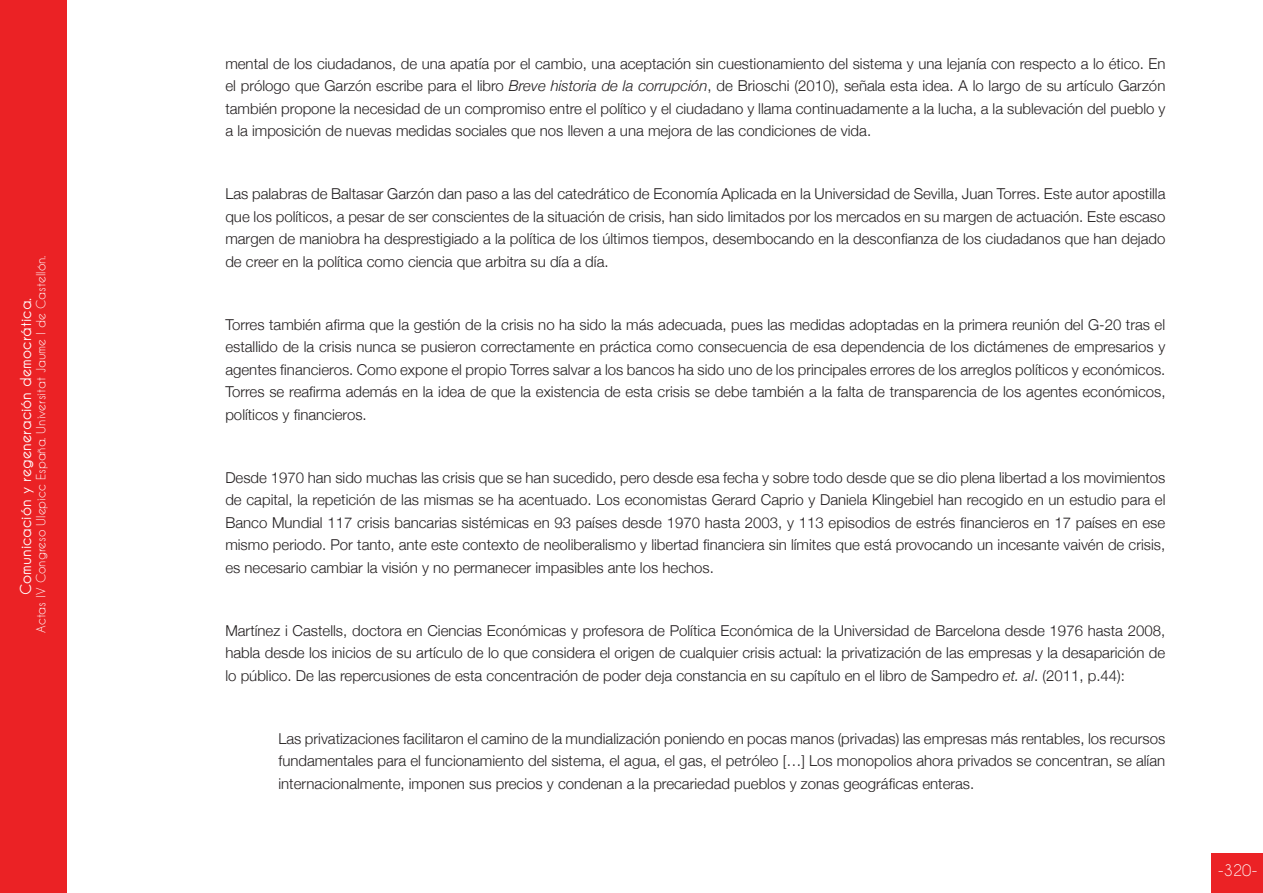
<style>
.page{position:relative;width:1263px;height:893px;background:#fff}
.page>*{position:absolute;margin:0;border:0;box-sizing:border-box;transform-origin:0 0}
.t1{font:300 15px/22.5px "Helvetica Neue";color:#231f20;text-align:justify}
.t2{font:700 15px "Caviar Dreams";color:#fff}
.t3{font:15px "Caviar Dreams";color:#fff}
.t4{font:12px "Caviar Dreams";color:#fff}
.s1{font-style:italic}
</style>
<div class="page">
<div style="left:0;top:0;width:67px;height:893px;background:#eb2225"></div>
<div style="left:1212px;top:853px;width:51px;height:40px;background:#eb2225"></div>
<p class="t4" style="left:34px;top:633px;width:379px;rotate:-90deg">Actas IV Congreso Ulepicc España. Universitat Jaume I de Castellón.</p>
<p class="t2" style="left:17px;top:595px;width:299px;rotate:-90deg">Comunicación y regeneración democrática.</p>
<p class="t1" style="left:225px;top:52px;width:942px">mental de los ciudadanos, de una apatía por el cambio, una aceptación sin cuestionamiento del sistema y una lejanía con respecto a lo ético. En el prólogo que Garzón escribe para el libro <span class="s1">Breve historia de la corrupción</span>, de Brioschi (2010), señala esta idea. A lo largo de su artículo Garzón también propone la necesidad de un compromiso entre el político y el ciudadano y llama continuadamente a la lucha, a la sublevación del pueblo y a la imposición de nuevas medidas sociales que nos lleven a una mejora de las condiciones de vida.</p>
<p class="t1" style="left:225px;top:182px;width:942px">Las palabras de Baltasar Garzón dan paso a las del catedrático de Economía Aplicada en la Universidad de Sevilla, Juan Torres. Este autor apostilla que los políticos, a pesar de ser conscientes de la situación de crisis, han sido limitados por los mercados en su margen de actuación. Este escaso margen de maniobra ha desprestigiado a la política de los últimos tiempos, desembocando en la desconfianza de los ciudadanos que han dejado de creer en la política como ciencia que arbitra su día a día.</p>
<p class="t1" style="left:225px;top:313px;width:942px">Torres también afirma que la gestión de la crisis no ha sido la más adecuada, pues las medidas adoptadas en la primera reunión del G-20 tras el estallido de la crisis nunca se pusieron correctamente en práctica como consecuencia de esa dependencia de los dictámenes de empresarios y agentes financieros. Como expone el propio Torres salvar a los bancos ha sido uno de los principales errores de los arreglos políticos y económicos.<br>Torres se reafirma además en la idea de que la existencia de esta crisis se debe también a la falta de transparencia de los agentes económicos, políticos y financieros.</p>
<p class="t1" style="left:225px;top:466px;width:942px">Desde 1970 han sido muchas las crisis que se han sucedido, pero desde esa fecha y sobre todo desde que se dio plena libertad a los movimientos de capital, la repetición de las mismas se ha acentuado. Los economistas Gerard Caprio y Daniela Klingebiel han recogido en un estudio para el Banco Mundial 117 crisis bancarias sistémicas en 93 países desde 1970 hasta 2003, y 113 episodios de estrés financieros en 17 países en ese mismo periodo. Por tanto, ante este contexto de neoliberalismo y libertad financiera sin límites que está provocando un incesante vaivén de crisis, es necesario cambiar la visión y no permanecer impasibles ante los hechos.</p>
<p class="t1" style="left:225px;top:619px;width:941px">Martínez i Castells, doctora en Ciencias Económicas y profesora de Política Económica de la Universidad de Barcelona desde 1976 hasta 2008, habla desde los inicios de su artículo de lo que considera el origen de cualquier crisis actual: la privatización de las empresas y la desaparición de lo público. De las repercusiones de esta concentración de poder deja constancia en su capítulo en el libro de Sampedro <span class="s1">et. al</span>. (2011, p.44):</p>
<p class="t1" style="left:278px;top:727px;width:888px">Las privatizaciones facilitaron el camino de la mundialización poniendo en pocas manos (privadas) las empresas más rentables, los recursos fundamentales para el funcionamiento del sistema, el agua, el gas, el petróleo […] Los monopolios ahora privados se concentran, se alían internacionalmente, imponen sus precios y condenan a la precariedad pueblos y zonas geográficas enteras.</p>
<p class="t3" style="left:1218px;top:862px;width:41px">-320-</p>
</div>
